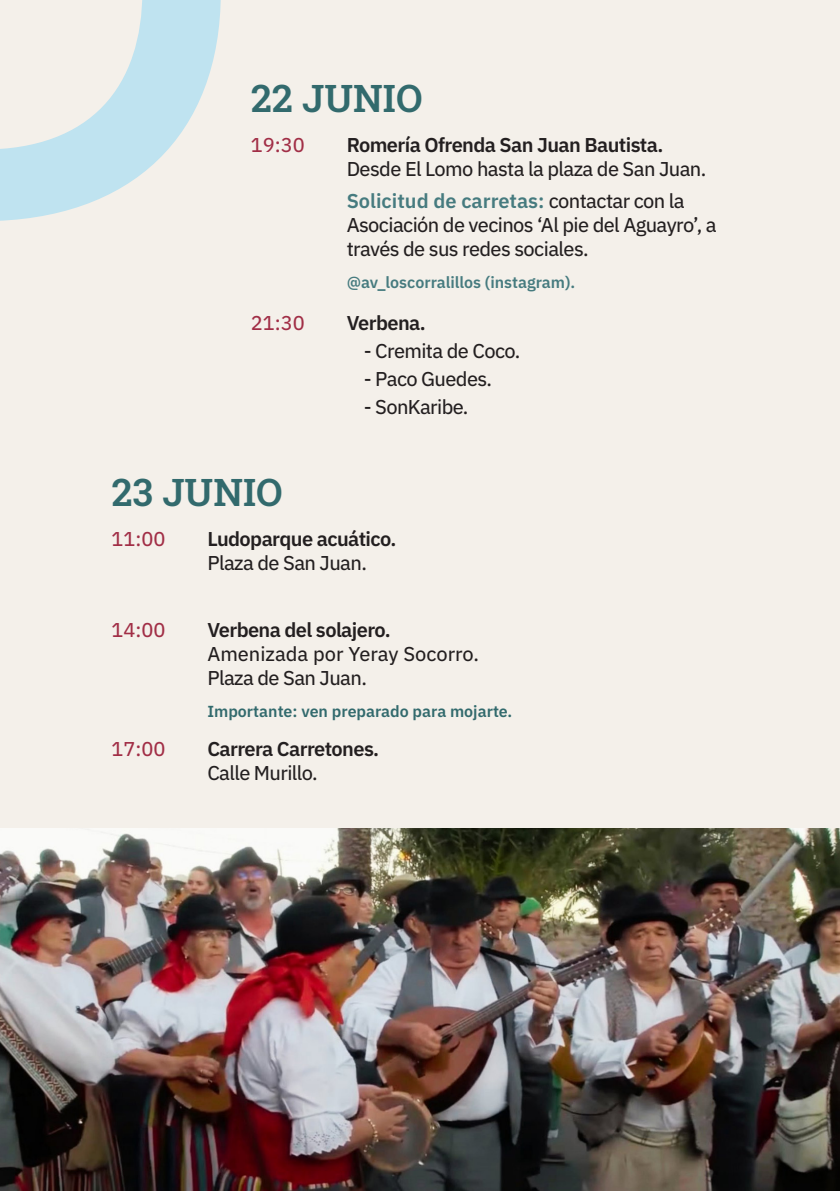
<style>
.page{position:relative;width:840px;height:1191px;background:#fff}
.page>*{position:absolute;margin:0;border:0;box-sizing:border-box;transform-origin:0 0}
.t1{font:600 38px "Roboto Slab";color:#326a6d}
.t2{font:20px/24px "IBM Plex Sans Text";letter-spacing:-.03em;color:#231f20}
.t3{font:600 20px "IBM Plex Sans";letter-spacing:-.03em;color:#231f20}
.t4{font:20px/24px "IBM Plex Sans Text";letter-spacing:-.005em;color:#231f20}
.t5{font:600 20px "IBM Plex Sans";color:#467b7f}
.t6{font:20px "IBM Plex Sans Text";color:#a12e46}
.t7{font:600 16px "IBM Plex Sans";color:#326a6d}
.t8{font:600 16px "IBM Plex Sans";color:#467b7f}
.s1{font-family:"IBM Plex Sans Text";font-weight:400;color:#231f20}
</style>
<div class="page">
<div style="left:0;top:0;width:839px;height:1191px;background:#f4f0ea"></div>
<svg style="left:0;top:0;width:221px;height:221px"></svg>
<img style="left:0;top:829px;width:839px;height:362px">
<h1 class="t1" style="left:250px;top:72px;width:173px">22 JUNIO</h1>
<p class="t6" style="left:250px;top:129px;width:55px">19:30</p>
<p class="t3" style="left:346px;top:129px;width:318px">Romería Ofrenda San Juan Bautista.</p>
<p class="t2" style="left:346px;top:155px;width:361px">Desde El Lomo hasta la plaza de San Juan.</p>
<p class="t5" style="left:346px;top:185px;width:339px">Solicitud de carretas: <span class="s1">contactar con la</span></p>
<p class="t2" style="left:346px;top:211px;width:371px">Asociación de vecinos ‘Al pie del Aguayro’, a través de sus redes sociales.</p>
<p class="t8" style="left:346px;top:269px;width:230px">@av_loscorralillos (instagram).</p>
<p class="t3" style="left:346px;top:307px;width:81px">Verbena.</p>
<p class="t2" style="left:363px;top:337px;width:158px">- Cremita de Coco.</p>
<p class="t2" style="left:363px;top:365px;width:130px">- Paco Guedes.</p>
<p class="t2" style="left:363px;top:393px;width:106px">- SonKaribe.</p>
<p class="t6" style="left:250px;top:307px;width:55px">21:30</p>
<h1 class="t1" style="left:111px;top:466px;width:173px">23 JUNIO</h1>
<p class="t6" style="left:111px;top:523px;width:55px">11:00</p>
<p class="t3" style="left:207px;top:523px;width:190px">Ludoparque acuático.</p>
<p class="t2" style="left:207px;top:549px;width:161px">Plaza de San Juan.</p>
<p class="t6" style="left:111px;top:614px;width:55px">14:00</p>
<p class="t6" style="left:111px;top:733px;width:55px">17:00</p>
<p class="t3" style="left:207px;top:613px;width:185px">Verbena del solajero.</p>
<p class="t4" style="left:207px;top:640px;width:273px">Amenizada por Yeray Socorro.<br>Plaza de San Juan.</p>
<p class="t7" style="left:207px;top:698px;width:306px">Importante: ven preparado para mojarte.</p>
<p class="t3" style="left:207px;top:733px;width:173px">Carrera Carretones.</p>
<p class="t2" style="left:207px;top:759px;width:112px">Calle Murillo.</p>
</div>
